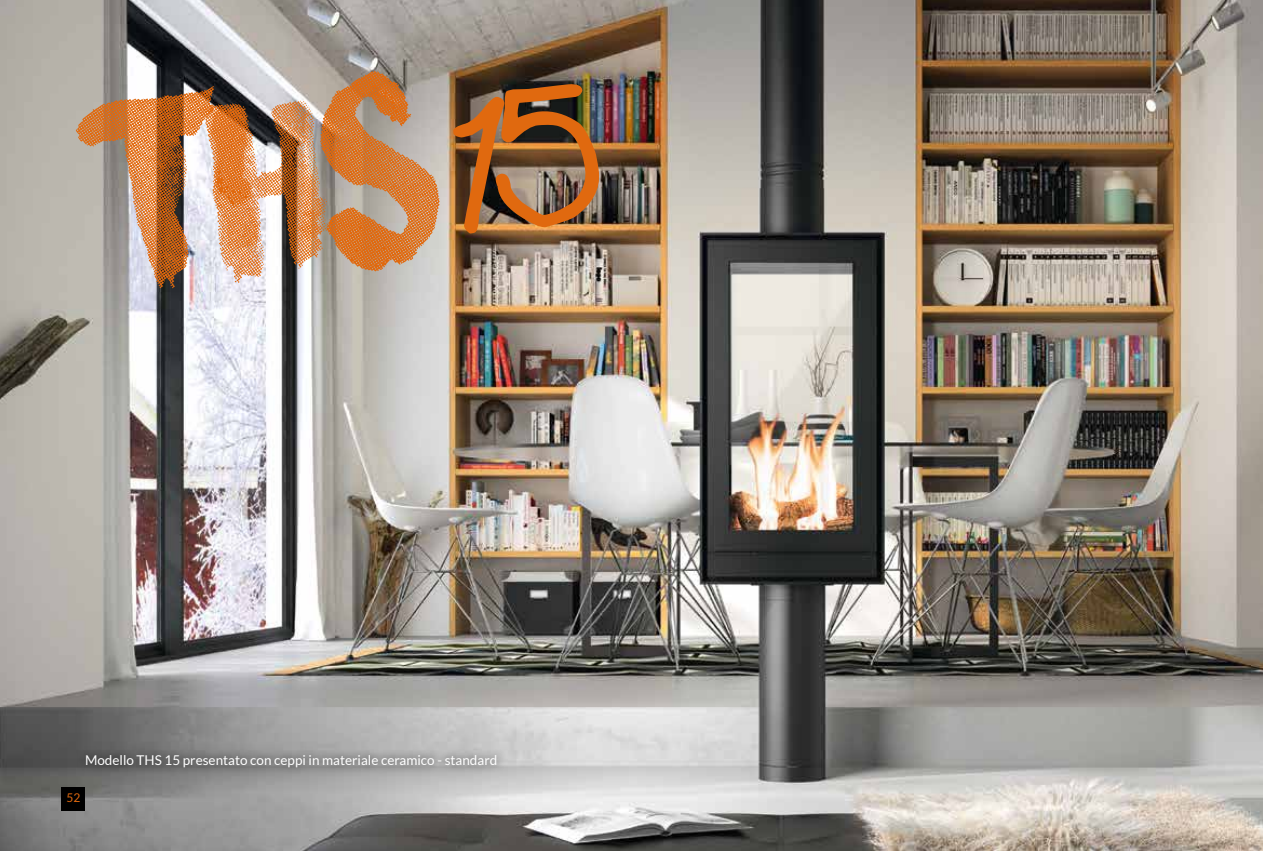
<style>
.page{position:relative;width:1263px;height:851px;background:#fff}
.page>*{position:absolute;margin:0;border:0;box-sizing:border-box;transform-origin:0 0}
.t1{font:207.3px "Surfing Capital";color:#e0690f}
.t2{font:13.5px "Lato";color:#fff}
.t3{font:12px "Lato";color:#e0690f}
.s1{font-family:"Shorelines Script";font-weight:700}
</style>
<div class="page">
<img style="left:0;top:0;width:1263px;height:850px">
<div style="left:77px;top:746px;width:429px;height:29px;background:#000;opacity:.75"></div>
<div style="left:62px;top:787px;width:23px;height:23px;background:#000"></div>
<h1 class="t1" style="left:82px;top:86px;width:510px;rotate:-5deg">ths<span class="s1">15</span></h1>
<p class="t2" style="left:85px;top:752px;width:414px">Modello THS 15 presentato con ceppi in materiale ceramico - standard</p>
<p class="t3" style="left:66px;top:791px;width:15px">52</p>
</div>
